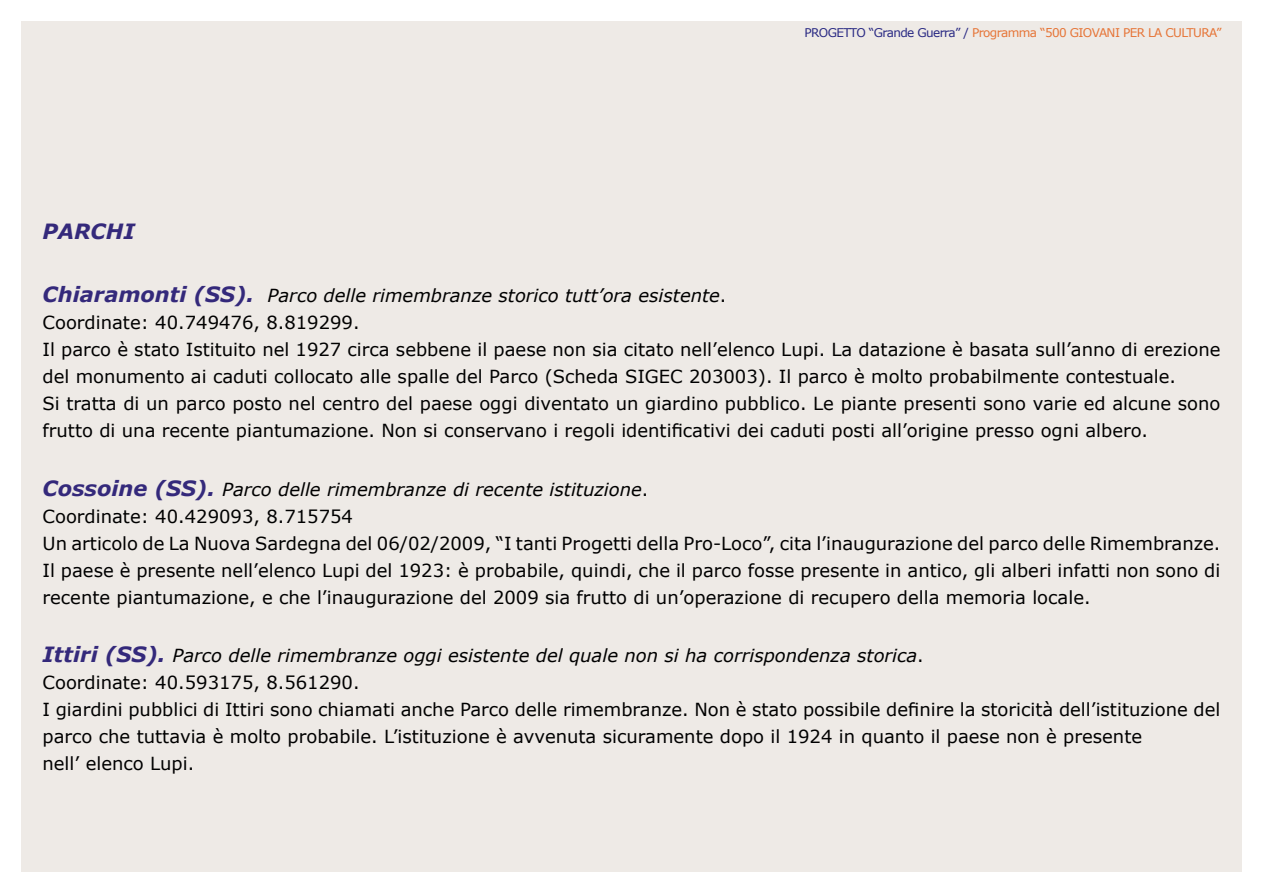
<style>
.page{position:relative;width:1263px;height:893px;background:#fff}
.page>*{position:absolute;margin:0;border:0;box-sizing:border-box;transform-origin:0 0}
.t1{font:italic 700 21px "Verdana";color:#34297b}
.t2{font:18px/27px "Verdana";color:#000}
.t3{font:12px "Verdana";letter-spacing:-.05em;color:#e67436}
.s1{color:#292983}
.s2{font-weight:700;font-style:italic;font-size:21px;color:#34297b}
.s3{font-style:italic}
</style>
<div class="page">
<div style="left:21px;top:21px;width:1221px;height:851px;background:#eeeae6"></div>
<p class="t1" style="left:43px;top:217px;width:94px">PARCHI</p>
<p class="t3" style="left:804px;top:25px;width:418px"><span class="s1">PROGETTO “Grande Guerra” /</span> Programma “500 GIOVANI PER LA CULTURA”</p>
<p class="t2" style="left:43px;top:282px;width:1179px"><span class="s2">Chiaramonti (SS).</span> <span class="s3">Parco delle rimembranze storico tutt’ora esistente</span>.<br>Coordinate: 40.749476, 8.819299.<br>Il parco è stato Istituito nel 1927 circa sebbene il paese non sia citato nell’elenco Lupi. La datazione è basata sull’anno di erezione del monumento ai caduti collocato alle spalle del Parco (Scheda SIGEC 203003). Il parco è molto probabilmente contestuale.<br>Si tratta di un parco posto nel centro del paese oggi diventato un giardino pubblico. Le piante presenti sono varie ed alcune sono frutto di una recente piantumazione. Non si conservano i regoli identificativi dei caduti posti all’origine presso ogni albero.</p>
<p class="t2" style="left:43px;top:476px;width:1179px"><span class="s2">Cossoine (SS).</span> <span class="s3">Parco delle rimembranze di recente istituzione</span>.<br>Coordinate: 40.429093, 8.715754<br>Un articolo de La Nuova Sardegna del 06/02/2009, “I tanti Progetti della Pro-Loco”, cita l’inaugurazione del parco delle Rimembranze.<br>Il paese è presente nell’elenco Lupi del 1923: è probabile, quindi, che il parco fosse presente in antico, gli alberi infatti non sono di recente piantumazione, e che l’inaugurazione del 2009 sia frutto di un’operazione di recupero della memoria locale.</p>
<p class="t2" style="left:43px;top:642px;width:1179px"><span class="s2">Ittiri (SS).</span> <span class="s3">Parco delle rimembranze oggi esistente del quale non si ha corrispondenza storica</span>.<br>Coordinate: 40.593175, 8.561290.<br>I giardini pubblici di Ittiri sono chiamati anche Parco delle rimembranze. Non è stato possibile definire la storicità dell’istituzione del parco che tuttavia è molto probabile. L’istituzione è avvenuta sicuramente dopo il 1924 in quanto il paese non è presente<br>nell’ elenco Lupi.</p>
</div>
